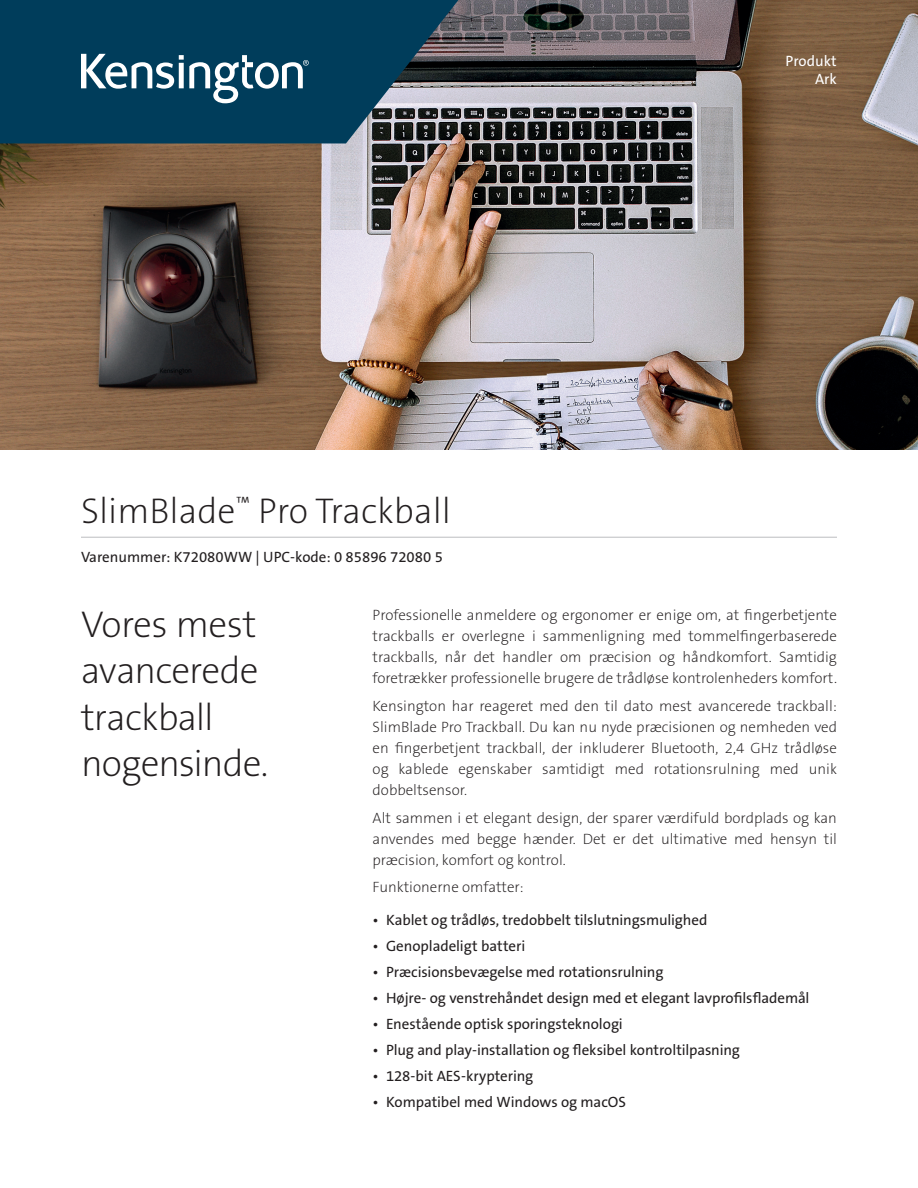
<style>
.page{position:relative;width:918px;height:1188px;background:#fff}
.page>*{position:absolute;margin:0;border:0;box-sizing:border-box;transform-origin:0 0}
.Product_Headline{font:37.5px/46.5px "The Sans KENSINGTON2 XL";letter-spacing:-.02em;color:#231f20}
.Product_Name{font:36px "The Sans KENSINGTON2 XL";color:#231f20}
.Body{font:15px/21px "The Sans KENSINGTON2 XL";color:#231f20;text-align:justify}
.Feature_Bullets{font:15px "The Sans KENSINGTON5 Rg";letter-spacing:-.005em;color:#231f20}
.Part_No__UPC{font:15px "The Sans KENSINGTON5 Rg";color:#231f20}
.Filetype_Header{font:15px "The Sans KENSINGTON5 Rg";color:#fff}
</style>
<div class="page">
<img style="left:0;top:0;width:918px;height:449px">
<svg style="left:0;top:0;width:458px;height:143px;background:#10445e"></svg>
<svg style="left:81px;top:54px;width:228px;height:49px"></svg>
<hr style="left:81px;top:537px;width:756px;height:1px;background:#bcbdc0">
<h1 class="Product_Name" style="left:81px;top:492px;width:371px">SlimBlade<sup>™</sup> Pro Trackball</h1>
<h2 class="Part_No__UPC" style="left:81px;top:548px;width:363px">Varenummer: K72080WW | UPC-kode: 0 85896 72080 5</h2>
<p class="Filetype_Header" style="left:786px;top:53px;width:53px">Produkt</p>
<p class="Filetype_Header" style="left:815px;top:71px;width:23px">Ark</p>
<h3 class="Product_Headline" style="left:81px;top:602px;width:189px">Vores mest avancerede trackball nogensinde.</h3>
<p class="Body" style="left:373px;top:605px;width:466px">Professionelle anmeldere og ergonomer er enige om, at fingerbetjente trackballs er overlegne i sammenligning med tommelfingerbaserede trackballs, når det handler om præcision og håndkomfort. Samtidig foretrækker professionelle brugere de trådløse kontrolenheders komfort.</p>
<p class="Body" style="left:373px;top:696px;width:466px">Kensington har reageret med den til dato mest avancerede trackball:<br>SlimBlade Pro Trackball. Du kan nu nyde præcisionen og nemheden ved en fingerbetjent trackball, der inkluderer Bluetooth, 2,4 GHz trådløse og kablede egenskaber samtidigt med rotationsrulning med unik dobbeltsensor.</p>
<p class="Body" style="left:373px;top:807px;width:466px">Alt sammen i et elegant design, der sparer værdifuld bordplads og kan anvendes med begge hænder. Det er det ultimative med hensyn til præcision, komfort og kontrol.</p>
<p class="Body" style="left:373px;top:877px;width:153px">Funktionerne omfatter:</p>
<p class="Feature_Bullets" style="left:373px;top:912px;width:336px">• Kablet og trådløs, tredobbelt tilslutningsmulighed</p>
<p class="Feature_Bullets" style="left:373px;top:938px;width:154px">• Genopladeligt batteri</p>
<p class="Feature_Bullets" style="left:373px;top:964px;width:292px">• Præcisionsbevægelse med rotationsrulning</p>
<p class="Feature_Bullets" style="left:373px;top:990px;width:438px">• Højre- og venstrehåndet design med et elegant lavprofilsflademål</p>
<p class="Feature_Bullets" style="left:373px;top:1016px;width:252px">• Enestående optisk sporingsteknologi</p>
<p class="Feature_Bullets" style="left:373px;top:1042px;width:369px">• Plug and play-installation og fleksibel kontroltilpasning</p>
<p class="Feature_Bullets" style="left:373px;top:1068px;width:162px">• 128-bit AES-kryptering</p>
<p class="Feature_Bullets" style="left:373px;top:1094px;width:255px">• Kompatibel med Windows og macOS</p>
</div>
